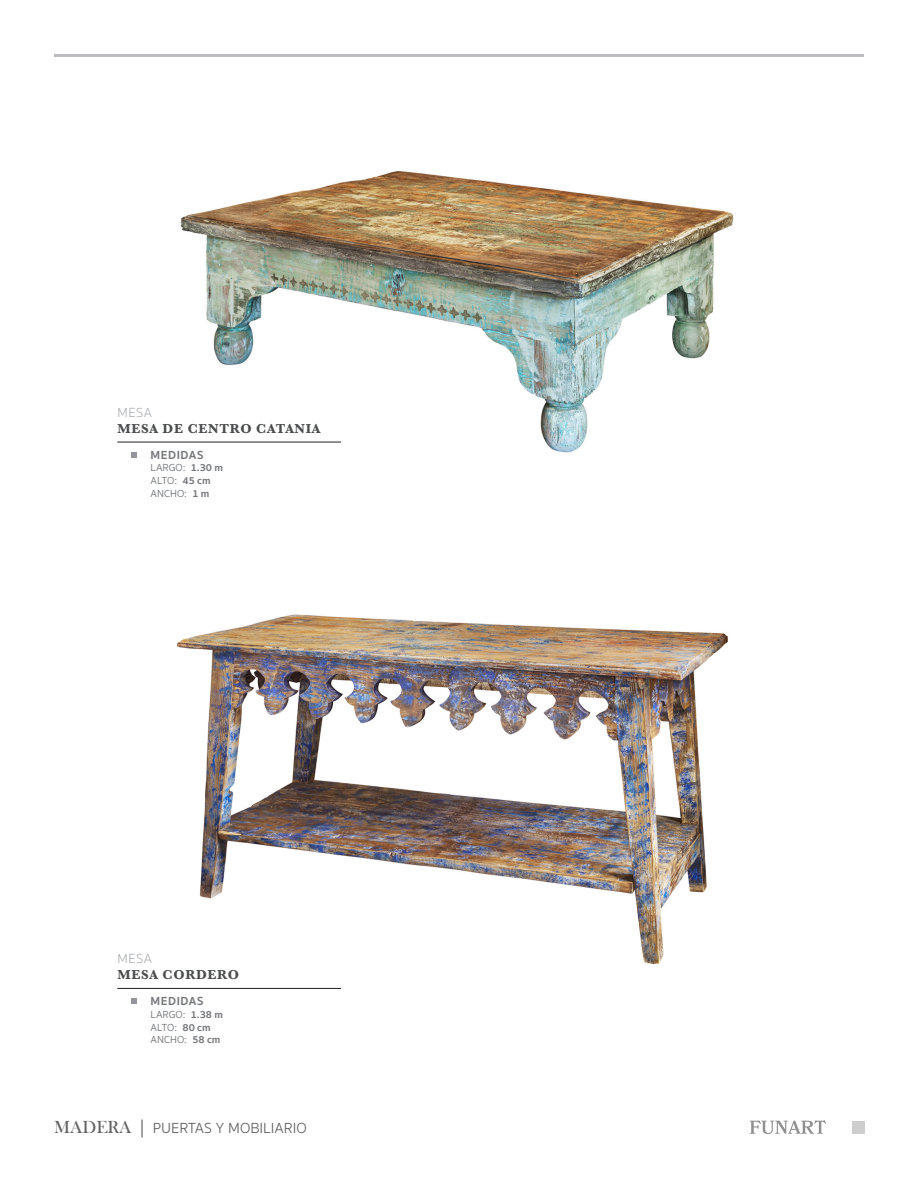
<style>
.page{position:relative;width:918px;height:1188px;background:#fff}
.page>*{position:absolute;margin:0;border:0;box-sizing:border-box;transform-origin:0 0}
.t1{font:300 15px "Sukhumvit Set";color:#636366}
.t2{font:700 13.5px "Baskerville";letter-spacing:.05em;color:#4b4c4d}
.t3{font:100 13.5px "Sukhumvit Set";letter-spacing:.05em;color:#939598}
.t4{font:700 12px "Sukhumvit Set";letter-spacing:.05em;color:#76787b}
.t5{font:10.5px "Sukhumvit Set Text";color:#76787b}
.s1{font-family:"Sukhumvit Set";font-weight:700}
.s2{font-family:"Bask Old Face";font-weight:400;font-size:18px}
.s3{font-family:"Minion Pro";font-weight:400;font-size:18px}
</style>
<div class="page">
<svg style="left:750px;top:1120px;width:76px;height:14px"></svg>
<div style="left:852px;top:1121px;width:12px;height:13px;background:#cdcdcd"></div>
<hr style="left:54px;top:54px;width:810px;height:3px;background:#bcbdc0">
<img style="left:172px;top:171px;width:562px;height:282px">
<img style="left:176px;top:614px;width:552px;height:351px">
<hr style="left:117px;top:442px;width:224px;height:1px;background:#231f20">
<hr style="left:117px;top:988px;width:224px;height:1px;background:#231f20">
<svg style="left:131px;top:452px;width:6px;height:6px"></svg>
<svg style="left:131px;top:999px;width:6px;height:5px"></svg>
<p class="t3" style="left:117px;top:403px;width:36px">MESA</p>
<p class="t2" style="left:117px;top:419px;width:205px">MESA DE CENTRO CATANIA</p>
<p class="t4" style="left:151px;top:446px;width:54px">MEDIDAS</p>
<p class="t5" style="left:151px;top:461px;width:74px">LARGO: <span class="s1">1.30 m</span></p>
<p class="t5" style="left:151px;top:473px;width:62px">ALTO: <span class="s1">45 cm</span></p>
<p class="t5" style="left:151px;top:486px;width:60px">ANCHO: <span class="s1">1 m</span></p>
<p class="t3" style="left:117px;top:950px;width:36px">MESA</p>
<p class="t2" style="left:117px;top:966px;width:123px">MESA CORDERO</p>
<p class="t4" style="left:151px;top:992px;width:54px">MEDIDAS</p>
<p class="t5" style="left:151px;top:1007px;width:74px">LARGO: <span class="s1">1.38 m</span></p>
<p class="t5" style="left:151px;top:1020px;width:62px">ALTO: <span class="s1">80 cm</span></p>
<p class="t5" style="left:151px;top:1033px;width:71px">ANCHO: <span class="s1">58 cm</span></p>
<h1 class="t1" style="left:54px;top:1118px;width:254px"><span class="s2">MADERA</span> <span class="s3">|</span> PUERTAS Y MOBILIARIO</h1>
</div>
